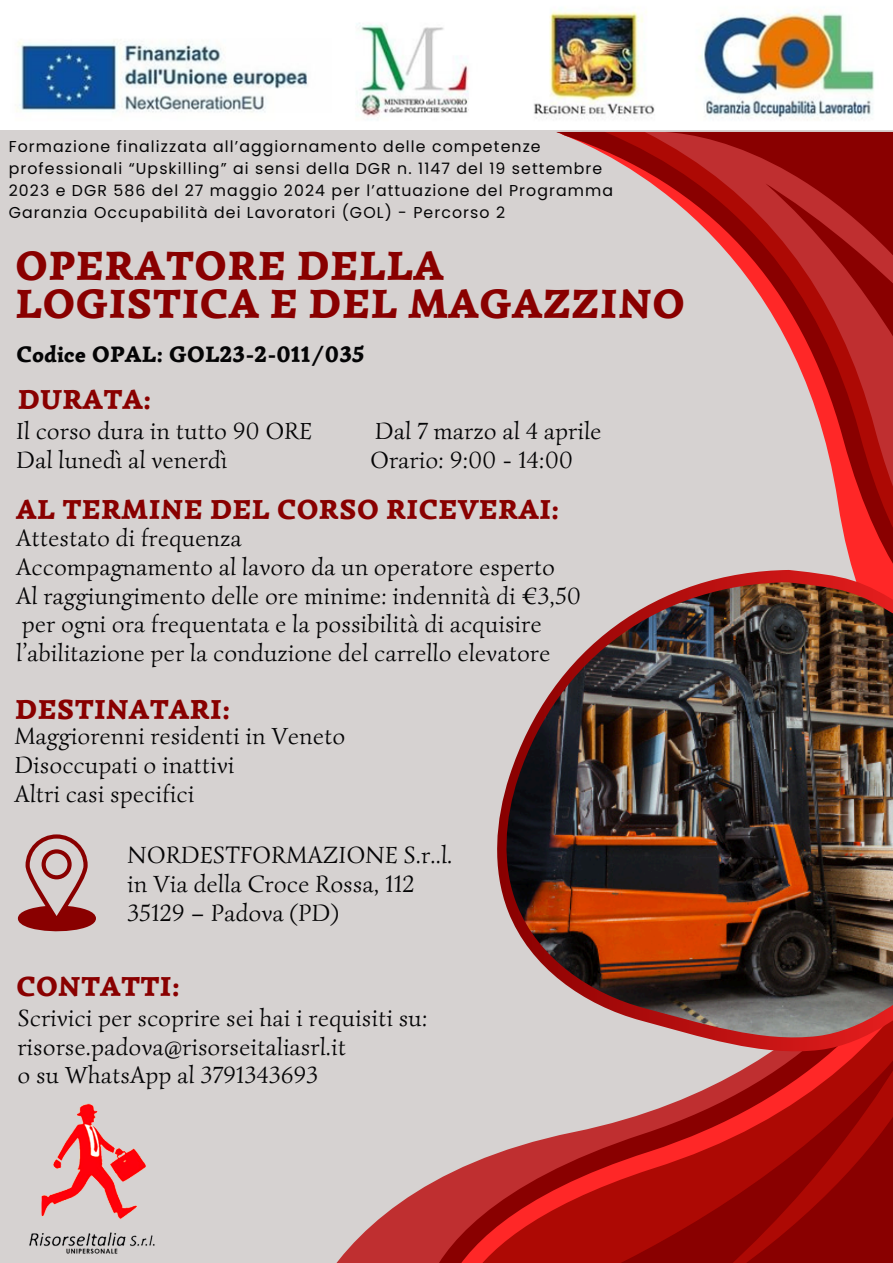
<style>
.page{position:relative;width:893px;height:1263px;background:#d6d2d1}
.page>*{position:absolute;margin:0;border:0;box-sizing:border-box;transform-origin:0 0}
.t1{font:900 41.25px/38.2px "Simonetta";letter-spacing:.02em;color:#890000}
.t2{font:900 27.75px "Simonetta";letter-spacing:.02em;color:#890000}
.t3{font:24.15px/28.9px "Simonetta";letter-spacing:.02em;color:#040405}
.t4{font:24px/28.7px "Simonetta";letter-spacing:.02em;color:#040405}
.t5{font:900 22.5px "Simonetta";letter-spacing:.02em;color:#040405}
.t6{font:15.75px/21.9px "Poppins";letter-spacing:.07em;color:#040405}
</style>
<div class="page">
<img style="left:0;top:0;width:893px;height:130px">
<img style="left:29px;top:1103px;width:126px;height:151px">
<svg style="left:556px;top:131px;width:337px;height:439px"></svg>
<svg style="left:665px;top:132px;width:228px;height:229px"></svg>
<svg style="left:765px;top:184px;width:128px;height:313px"></svg>
<svg style="left:336px;top:1201px;width:67px;height:62px;fill:#bf2f30"></svg>
<svg style="left:403px;top:1131px;width:172px;height:132px"></svg>
<svg style="left:575px;top:1051px;width:318px;height:212px;background:#ad2725"></svg>
<svg style="left:497px;top:570px;width:396px;height:481px"></svg>
<img style="left:506px;top:582px;width:387px;height:455px">
<svg style="left:18px;top:834px;width:78px;height:98px"></svg>
<h3 class="t6" style="left:9px;top:136px;width:606px">Formazione finalizzata all’aggiornamento delle competenze professionali “Upskilling” ai sensi della DGR n. 1147 del 19 settembre 2023 e DGR 586 del 27 maggio 2024 per l’attuazione del Programma Garanzia Occupabilità dei Lavoratori (GOL) - Percorso 2</h3>
<h1 class="t1" style="left:15px;top:247px;width:671px">OPERATORE DELLA<br>LOGISTICA E DEL MAGAZZINO</h1>
<p class="t5" style="left:16px;top:340px;width:350px">Codice OPAL: GOL23-2-011/035</p>
<h2 class="t2" style="left:18px;top:382px;width:135px">DURATA:</h2>
<h4 class="t4" style="left:16px;top:417px;width:297px">Il corso dura in tutto 90 ORE</h4>
<h4 class="t4" style="left:375px;top:417px;width:228px">Dal 7 marzo al 4 aprile</h4>
<h4 class="t4" style="left:16px;top:446px;width:212px">Dal lunedì al venerdì</h4>
<h4 class="t4" style="left:370px;top:446px;width:204px">Orario: 9:00 - 14:00</h4>
<h2 class="t2" style="left:16px;top:492px;width:544px">AL TERMINE DEL CORSO RICEVERAI:</h2>
<h4 class="t4" style="left:16px;top:524px;width:566px">Attestato di frequenza<br>Accompagnamento al lavoro da un operatore esperto Al raggiungimento delle ore minime: indennità di €3,50 per ogni ora frequentata e la possibilità di acquisire l’abilitazione per la conduzione del carrello elevatore</h4>
<h2 class="t2" style="left:15px;top:692px;width:216px">DESTINATARI:</h2>
<h4 class="t4" style="left:15px;top:722px;width:332px">Maggiorenni residenti in Veneto<br>Disoccupati o inattivi<br>Altri casi specifici</h4>
<p class="t3" style="left:128px;top:841px;width:326px">NORDESTFORMAZIONE S.r..l. in Via della Croce Rossa, 112<br>35129 – Padova (PD)</p>
<p class="t2" style="left:16px;top:969px;width:165px">CONTATTI:</p>
<p class="t4" style="left:18px;top:1003px;width:411px">Scrivici per scoprire sei hai i requisiti su: risorse.padova@risorseitaliasrl.it<br>o su WhatsApp al 3791343693</p>
</div>
